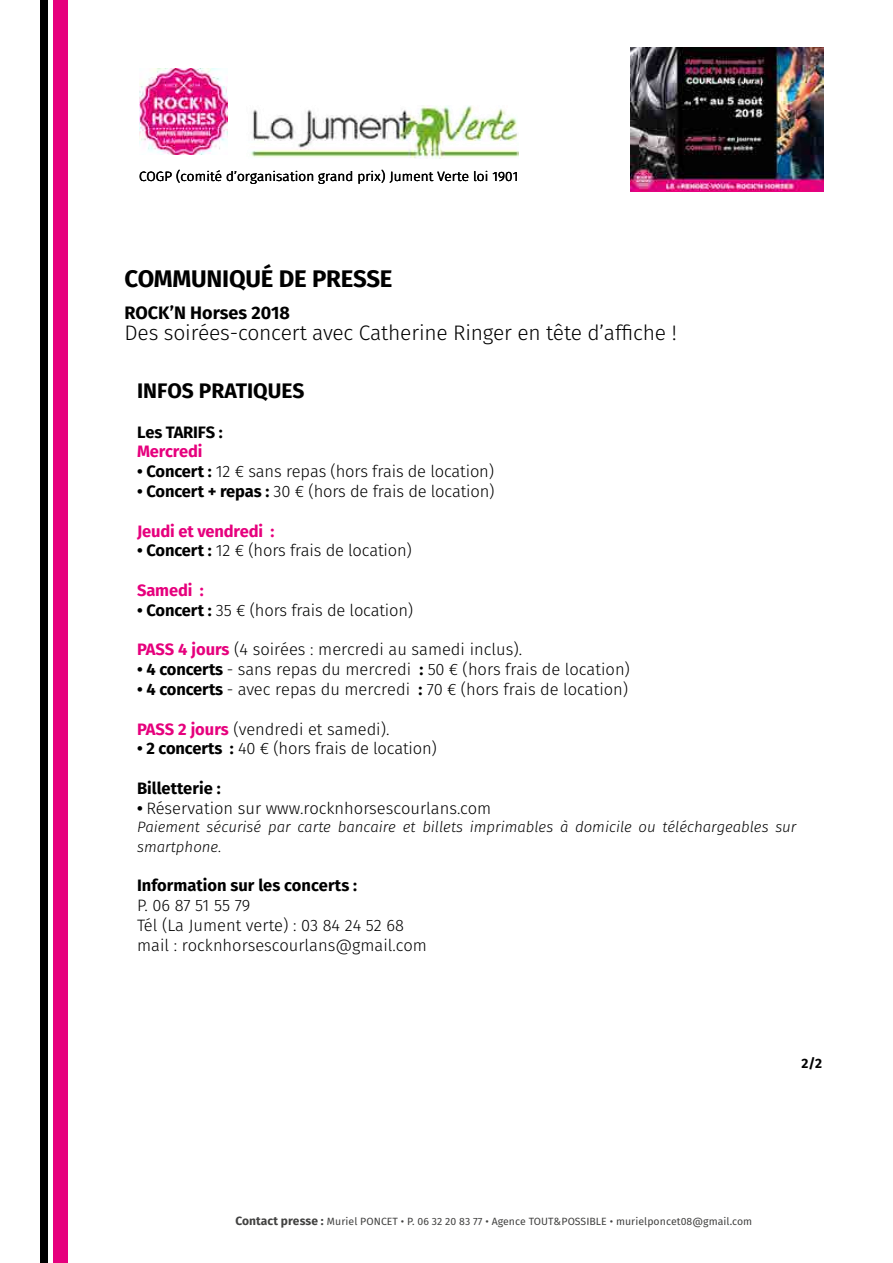
<style>
.page{position:relative;width:893px;height:1263px;background:#fff}
.page>*{position:absolute;margin:0;border:0;box-sizing:border-box;transform-origin:0 0}
.t1{font:700 24px "Fira Sans";letter-spacing:-.01em;color:#000}
.t2{font:300 21px "Fira Sans";letter-spacing:-.01em;color:#000}
.t3{font:700 21px "Fira Sans";color:#000}
.t4{font:700 18px "Fira Sans";color:#000}
.t5{font:300 16.5px "Fira Sans";color:#000}
.t6{font:700 16.5px "Fira Sans";color:#000}
.t7{font:700 16.5px "Fira Sans";letter-spacing:-.01em;color:#e6007d}
.t8{font:italic 300 15px/19.8px "Fira Sans";color:#000}
.t9{font:300 13.5px "Fira Sans";letter-spacing:.01em;color:#000}
.t10{font:700 13.5px "Fira Sans";color:#000}
.t11{font:10.5px "Fira Sans";letter-spacing:.005em;color:#424241}
.s1{font-weight:700}
.s2{font-weight:700;color:#e6007d}
.s3{font-weight:700;font-size:12px}
</style>
<div class="page">
<img style="left:251px;top:106px;width:267px;height:53px">
<img style="left:630px;top:47px;width:193px;height:145px">
<img style="left:140px;top:68px;width:88px;height:87px">
<div style="left:54px;top:0;width:14px;height:1263px;background:#e6007d"></div>
<div style="left:40px;top:0;width:8px;height:1263px;background:#000"></div>
<p class="t9" style="left:139px;top:167px;width:381px">COGP (comité d’organisation grand prix) Jument Verte loi 1901</p>
<p class="t1" style="left:125px;top:262px;width:269px">COMMUNIQUÉ DE PRESSE</p>
<p class="t4" style="left:125px;top:300px;width:167px">ROCK’N Horses 2018</p>
<p class="t2" style="left:125px;top:318px;width:554px">Des soirées-concert avec Catherine Ringer en tête d’affiche !</p>
<p class="t3" style="left:137px;top:376px;width:169px">INFOS PRATIQUES</p>
<p class="t6" style="left:137px;top:420px;width:87px">Les TARIFS :</p>
<p class="t7" style="left:137px;top:440px;width:67px">Mercredi</p>
<p class="t5" style="left:137px;top:460px;width:358px"><span class="s1">• Concert :</span> 12 € sans repas (hors frais de location)</p>
<p class="t5" style="left:137px;top:480px;width:359px"><span class="s1">• Concert + repas :</span> 30 € (hors de frais de location)</p>
<p class="t7" style="left:137px;top:519px;width:139px">Jeudi et vendredi :</p>
<p class="t5" style="left:137px;top:539px;width:276px"><span class="s1">• Concert :</span> 12 € (hors frais de location)</p>
<p class="t7" style="left:137px;top:579px;width:68px">Samedi :</p>
<p class="t5" style="left:137px;top:598px;width:278px"><span class="s1">• Concert :</span> 35 € (hors frais de location)</p>
<p class="t5" style="left:137px;top:638px;width:387px"><span class="s2">PASS 4 jours</span> (4 soirées : mercredi au samedi inclus).</p>
<p class="t5" style="left:137px;top:658px;width:494px"><span class="s1">• 4 concerts</span> - sans repas du mercredi <span class="s1">:</span> 50 € (hors frais de location)</p>
<p class="t5" style="left:137px;top:678px;width:493px"><span class="s1">• 4 concerts</span> - avec repas du mercredi <span class="s1">:</span> 70 € (hors frais de location)</p>
<p class="t5" style="left:137px;top:717px;width:254px"><span class="s2">PASS 2 jours</span> (vendredi et samedi).</p>
<p class="t5" style="left:137px;top:737px;width:301px"><span class="s1">• 2 concerts :</span> 40 € (hors frais de location)</p>
<p class="t6" style="left:137px;top:777px;width:85px">Billetterie :</p>
<p class="t5" style="left:137px;top:796px;width:356px"><span class="s1">•</span> Réservation sur www.rocknhorsescourlans.com</p>
<p class="t8" style="left:137px;top:817px;width:661px">Paiement sécurisé par carte bancaire et billets imprimables à domicile ou téléchargeables sur smartphone.</p>
<p class="t6" style="left:137px;top:874px;width:222px">Information sur les concerts :</p>
<p class="t5" style="left:137px;top:894px;width:115px">P. 06 87 51 55 79</p>
<p class="t5" style="left:137px;top:913px;width:268px">Tél (La Jument verte) : 03 84 24 52 68</p>
<p class="t5" style="left:137px;top:933px;width:291px">mail : rocknhorsescourlans@gmail.com</p>
<p class="t10" style="left:801px;top:1053px;width:22px">2/2</p>
<p class="t11" style="left:235px;top:1214px;width:518px"><span class="s3">Contact presse :</span> Muriel PONCET • P. 06 32 20 83 77 • Agence TOUT&amp;POSSIBLE • murielponcet08@gmail.com</p>
</div>
